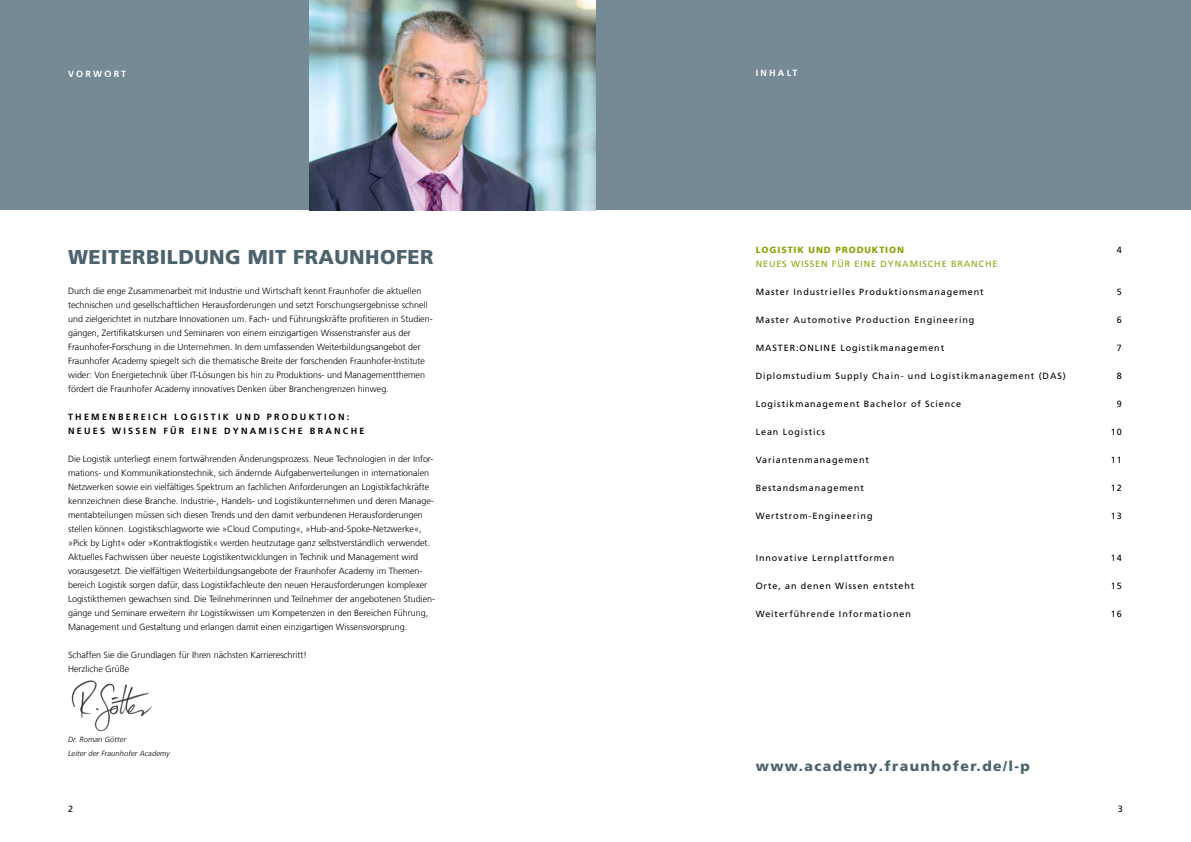
<style>
.page{position:relative;width:1191px;height:842px;background:#fff}
.page>*{position:absolute;margin:0;border:0;box-sizing:border-box;transform-origin:0 0}
.t1{font:900 20px "Frutiger LT Com";letter-spacing:.02em;color:#4c626c}
.t2{font:900 14px "Frutiger LT Com";letter-spacing:.1em;color:#4c626c}
.t3{font:300 9px/14px "Frutiger LT Com";letter-spacing:-.005em;color:#000}
.t4{font:9px "Frutiger LT Com";letter-spacing:.1em;color:#000}
.t5{font:700 9px/14px "Frutiger LT Com";letter-spacing:.25em;color:#000}
.t6{font:9px "Frutiger LT Com";letter-spacing:.1em;color:#8ea50d}
.t7{font:900 9px "Frutiger LT Com";letter-spacing:.1em;color:#8ea50d}
.t8{font:700 9px "Frutiger LT Com";letter-spacing:.25em;color:#fff}
.t9{font:italic 300 7.5px/14px "Frutiger LT Com";letter-spacing:.015em;color:#000}
</style>
<div class="page">
<div style="left:0;top:0;width:1191px;height:210px;background:#768a95"></div>
<img style="left:71px;top:680px;width:81px;height:52px">
<img style="left:309px;top:0;width:286px;height:210px">
<p class="t8" style="left:68px;top:69px;width:60px">VORWORT</p>
<h1 class="t1" style="left:68px;top:245px;width:367px">WEITERBILDUNG MIT FRAUNHOFER</h1>
<p class="t3" style="left:68px;top:284px;width:365px">Durch die enge Zusammenarbeit mit Industrie und Wirtschaft kennt Fraunhofer die aktuellen technischen und gesellschaftlichen Herausforderungen und setzt Forschungsergebnisse schnell und zielgerichtet in nutzbare Innovationen um. Fach- und Führungskräfte profitieren in Studien&shy;gängen, Zertifikatskursen und Seminaren von einem einzigartigen Wissenstransfer aus der Fraunhofer-Forschung in die Unternehmen. In dem umfassenden Weiterbildungsangebot der Fraunhofer Academy spiegelt sich die thematische Breite der forschenden Fraunhofer-Institute wider: Von Energietechnik über IT-Lösungen bis hin zu Produktions- und Managementthemen fördert die Fraunhofer Academy innovatives Denken über Branchengrenzen hinweg.</p>
<p class="t5" style="left:68px;top:410px;width:298px">THEMENBEREICH LOGISTIK UND PRODUKTION:<br>NEUES WISSEN FÜR EINE DYNAMISCHE BRANCHE</p>
<p class="t3" style="left:68px;top:452px;width:369px">Die Logistik unterliegt einem fortwährenden Änderungsprozess. Neue Technologien in der Infor&shy;mations- und Kommunikationstechnik, sich ändernde Aufgabenverteilungen in internationalen Netzwerken sowie ein vielfältiges Spektrum an fachlichen Anforderungen an Logistikfachkräfte kennzeichnen diese Branche. Industrie-, Handels- und Logistikunternehmen und deren Manage&shy;mentabteilungen müssen sich diesen Trends und den damit verbundenen Herausforderungen stellen können. Logistikschlagworte wie »Cloud Computing«, »Hub-and-Spoke-Netzwerke«, »Pick by Light« oder »Kontraktlogistik« werden heutzutage ganz selbstverständlich verwendet.<br>Aktuelles Fachwissen über neueste Logistikentwicklungen in Technik und Management wird vorausgesetzt. Die vielfältigen Weiterbildungsangebote der Fraunhofer Academy im Themen&shy;bereich Logistik sorgen dafür, dass Logistikfachleute den neuen Herausforderungen komplexer Logistikthemen gewachsen sind. Die Teilnehmerinnen und Teilnehmer der angebotenen Studien&shy;gänge und Seminare erweitern ihr Logistikwissen um Kompetenzen in den Bereichen Führung, Management und Gestaltung und erlangen damit einen einzigartigen Wissensvorsprung.</p>
<p class="t3" style="left:68px;top:648px;width:240px">Schaffen Sie die Grundlagen für Ihren nächsten Karriereschritt!<br>Herzliche Grüße</p>
<p class="t9" style="left:68px;top:732px;width:103px">Dr. Roman Götter<br>Leiter der Fraunhofer Academy</p>
<p class="t8" style="left:755px;top:68px;width:43px">INHALT</p>
<p class="t7" style="left:755px;top:245px;width:150px">LOGISTIK UND PRODUKTION</p>
<p class="t4" style="left:1116px;top:245px;width:7px">4</p>
<p class="t6" style="left:755px;top:259px;width:243px">NEUES WISSEN FÜR EINE DYNAMISCHE BRANCHE</p>
<p class="t4" style="left:755px;top:287px;width:229px">Master Industrielles Produktionsmanagement</p>
<p class="t4" style="left:1116px;top:287px;width:7px">5</p>
<p class="t4" style="left:755px;top:315px;width:220px">Master Automotive Production Engineering</p>
<p class="t4" style="left:1116px;top:315px;width:7px">6</p>
<p class="t4" style="left:755px;top:343px;width:190px">MASTER:ONLINE Logistikmanagement</p>
<p class="t4" style="left:1116px;top:343px;width:7px">7</p>
<p class="t4" style="left:755px;top:371px;width:312px">Diplomstudium Supply Chain- und Logistikmanagement (DAS)</p>
<p class="t4" style="left:1116px;top:371px;width:7px">8</p>
<p class="t4" style="left:755px;top:399px;width:207px">Logistikmanagement Bachelor of Science</p>
<p class="t4" style="left:1116px;top:399px;width:7px">9</p>
<p class="t4" style="left:755px;top:427px;width:71px">Lean Logistics</p>
<p class="t4" style="left:1111px;top:427px;width:12px">10</p>
<p class="t4" style="left:755px;top:455px;width:115px">Variantenmanagement</p>
<p class="t4" style="left:1111px;top:455px;width:12px">11</p>
<p class="t4" style="left:755px;top:483px;width:110px">Bestandsmanagement</p>
<p class="t4" style="left:1111px;top:483px;width:12px">12</p>
<p class="t4" style="left:755px;top:511px;width:118px">Wertstrom-Engineering</p>
<p class="t4" style="left:1111px;top:511px;width:12px">13</p>
<p class="t4" style="left:755px;top:553px;width:140px">Innovative Lernplattformen</p>
<p class="t4" style="left:1111px;top:553px;width:12px">14</p>
<p class="t4" style="left:755px;top:581px;width:160px">Orte, an denen Wissen entsteht</p>
<p class="t4" style="left:1111px;top:581px;width:12px">15</p>
<p class="t4" style="left:755px;top:609px;width:157px">Weiterführende Informationen</p>
<p class="t4" style="left:1111px;top:609px;width:12px">16</p>
<h2 class="t2" style="left:755px;top:758px;width:276px">www.academy.fraunhofer.de/l-p</h2>
<p class="t4" style="left:68px;top:803px;width:7px">2</p>
<p class="t4" style="left:1118px;top:803px;width:7px">3</p>
</div>
